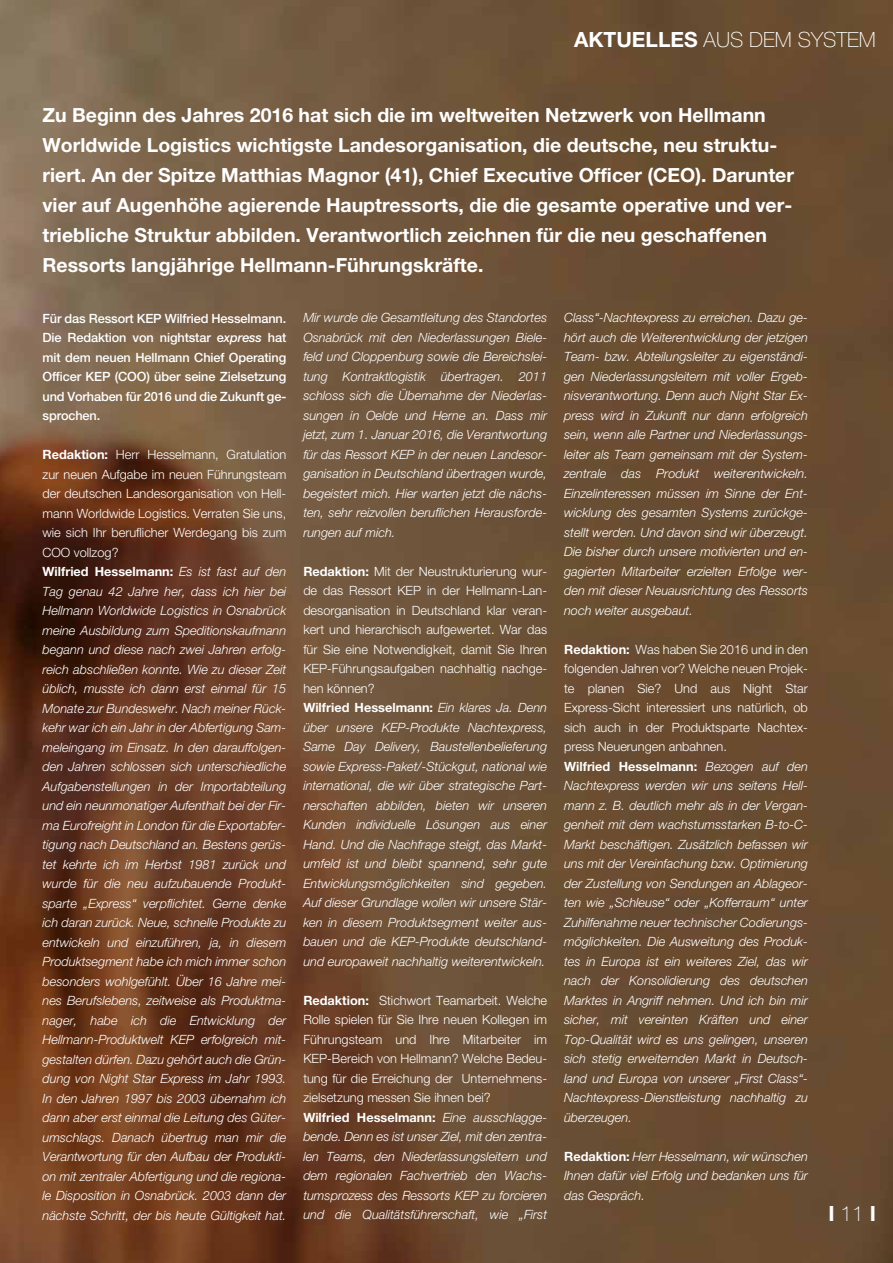
<style>
.page{position:relative;width:893px;height:1263px;background:#fff}
.page>*{position:absolute;margin:0;border:0;box-sizing:border-box;transform-origin:0 0}
.t1{font:100 21px "Helvetica Neue";color:#fff}
.t2{font:700 21px "Helvetica Neue";color:#fff}
.t3{font:700 19.5px/30px "Helvetica Neue";color:#fff}
.t4{font:italic 300 12.75px/19.5px "Helvetica Neue";color:#fff}
.t5{font:500 12.75px/19.5px "Helvetica Neue";letter-spacing:-.01em;color:#fff;text-align:justify}
.s1{font-weight:700}
.s2{font-style:italic}
.s3{font-weight:700;font-style:normal}
.s4{font-style:normal}
.s5{font-weight:100}
</style>
<div class="page">
<img style="left:0;top:0;width:893px;height:1263px">
<h1 class="t1" style="left:574px;top:28px;width:303px"><span class="s1">AKTUELLES</span> AUS DEM SYSTEM</h1>
<p class="t3" style="left:43px;top:99px;width:753px">Zu Beginn des Jahres 2016 hat sich die im weltweiten Netzwerk von Hellmann Worldwide Logistics wichtigste Landesorganisation, die deutsche, neu struktu&shy;riert. An der Spitze Matthias Magnor (41), Chief Executive Officer (CEO). Darunter vier auf Augenhöhe agierende Hauptressorts, die die gesamte operative und ver&shy;triebliche Struktur abbilden. Verantwortlich zeichnen für die neu geschaffenen Ressorts langjährige Hellmann-Führungskräfte.</p>
<p class="t5" style="left:43px;top:308px;width:245px">Für das Ressort KEP Wilfried Hesselmann.<br>Die Redaktion von nightstar e<span class="s2">xpress</span> hat mit dem neuen Hellmann Chief Operating Officer KEP (COO) über seine Zielsetzung und Vorhaben für 2016 und die Zukunft ge&shy;sprochen.</p>
<p class="t4" style="left:43px;top:445px;width:245px"><span class="s3">Redaktion:</span> <span class="s4">Herr Hesselmann, Gratulation zur neuen Aufgabe im neuen Führungsteam der deutschen Landesorganisation von Hell&shy;mann Worldwide Logistics. Verraten Sie uns, wie sich Ihr beruflicher Werdegang bis zum COO vollzog?<br></span><span class="s3">Wilfried Hesselmann:</span> Es ist fast auf den Tag genau 42 Jahre her, dass ich hier bei Hellmann Worldwide Logistics in Osnabrück meine Ausbildung zum Speditionskaufmann begann und diese nach zwei Jahren erfolg&shy;reich abschließen konnte. Wie zu dieser Zeit üblich, musste ich dann erst einmal für 15<br>Monate zur Bundeswehr. Nach meiner Rück&shy;kehr war ich ein Jahr in der Abfertigung Sam&shy;meleingang im Einsatz. In den darauffolgen&shy;den Jahren schlossen sich unterschiedliche Aufgabenstellungen in der Importabteilung und ein neunmonatiger Aufenthalt bei der Fir&shy;ma Eurofreight in London für die Exportabfer&shy;tigung nach Deutschland an. Bestens gerüs&shy;tet kehrte ich im Herbst 1981 zurück und wurde für die neu aufzubauende Produkt&shy;sparte „Express“ verpflichtet. Gerne denke ich daran zurück. Neue, schnelle Produkte zu entwickeln und einzuführen, ja, in diesem Produktsegment habe ich mich immer schon besonders wohlgefühlt. Über 16 Jahre mei&shy;nes Berufslebens, zeitweise als Produktma&shy;nager, habe ich die Entwicklung der Hellmann-Produktwelt KEP erfolgreich mit&shy;gestalten dürfen. Dazu gehört auch die Grün&shy;dung von Night Star Express im Jahr 1993.<br>In den Jahren 1997 bis 2003 übernahm ich dann aber erst einmal die Leitung des Güter&shy;umschlags. Danach übertrug man mir die Verantwortung für den Aufbau der Produkti&shy;on mit zentraler Abfertigung und die regiona&shy;le Disposition in Osnabrück. 2003 dann der nächste Schritt, der bis heute Gültigkeit hat.</p>
<p class="t4" style="left:564px;top:308px;width:245px;text-align:justify">Class“-Nachtexpress zu erreichen. Dazu ge&shy;hört auch die Weiterentwicklung der jetzigen Team- bzw. Abteilungsleiter zu eigenständi&shy;gen Niederlassungsleitern mit voller Ergeb&shy;nisverantwortung. Denn auch Night Star Ex&shy;press wird in Zukunft nur dann erfolgreich sein, wenn alle Partner und Niederlassungs&shy;leiter als Team gemeinsam mit der System&shy;zentrale das Produkt weiterentwickeln.<br>Einzelinteressen müssen im Sinne der Ent&shy;wicklung des gesamten Systems zurückge&shy;stellt werden. Und davon sind wir überzeugt.<br>Die bisher durch unsere motivierten und en&shy;gagierten Mitarbeiter erzielten Erfolge wer&shy;den mit dieser Neuausrichtung des Ressorts noch weiter ausgebaut.</p>
<p class="t4" style="left:564px;top:639px;width:245px"><span class="s3">Redaktion:</span> <span class="s4">Was haben Sie 2016 und in den folgenden Jahren vor? Welche neuen Projek&shy;te planen Sie? Und aus Night Star Express-Sicht interessiert uns natürlich, ob sich auch in der Produktsparte Nachtex&shy;press Neuerungen anbahnen.<br></span><span class="s3">Wilfried Hesselmann:</span> Bezogen auf den Nachtexpress werden wir uns seitens Hell&shy;mann z. B. deutlich mehr als in der Vergan&shy;genheit mit dem wachstumsstarken B-to-C-Markt beschäftigen. Zusätzlich befassen wir uns mit der Vereinfachung bzw. Optimierung der Zustellung von Sendungen an Ablageor&shy;ten wie „Schleuse“ oder „Kofferraum“ unter Zuhilfenahme neuer technischer Codierungs&shy;möglichkeiten. Die Ausweitung des Produk&shy;tes in Europa ist ein weiteres Ziel, das wir nach der Konsolidierung des deutschen Marktes in Angriff nehmen. Und ich bin mir sicher, mit vereinten Kräften und einer Top-Qualität wird es uns gelingen, unseren sich stetig erweiternden Markt in Deutsch&shy;land und Europa von unserer „First Class“- Nachtexpress-Dienstleistung nachhaltig zu überzeugen.</p>
<p class="t4" style="left:564px;top:1146px;width:245px;text-align:justify"><span class="s3">Redaktion:</span> Herr Hesselmann, wir wünschen Ihnen dafür viel Erfolg und bedanken uns für das Gespräch.</p>
<p class="t4" style="left:303px;top:308px;width:245px;text-align:justify">Mir wurde die Gesamtleitung des Standortes Osnabrück mit den Niederlassungen Biele&shy;feld und Cloppenburg sowie die Bereichslei&shy;tung Kontraktlogistik übertragen. 2011 schloss sich die Übernahme der Niederlas&shy;sungen in Oelde und Herne an. Dass mir jetzt, zum 1. Januar 2016, die Verantwortung für das Ressort KEP in der neuen Landesor&shy;ganisation in Deutschland übertragen wurde, begeistert mich. Hier warten jetzt die nächs&shy;ten, sehr reizvollen beruflichen Herausforde&shy;rungen auf mich.</p>
<p class="t4" style="left:303px;top:561px;width:245px"><span class="s3">Redaktion:</span> <span class="s4">Mit der Neustrukturierung wur&shy;de das Ressort KEP in der Hellmann-Lan&shy;desorganisation in Deutschland klar veran&shy;kert und hierarchisch aufgewertet. War das für Sie eine Notwendigkeit, damit Sie Ihren KEP-Führungsaufgaben nachhaltig nachge&shy;hen können?<br></span><span class="s3">Wilfried Hesselmann:</span> Ein klares Ja. Denn über unsere KEP-Produkte Nachtexpress, Same Day Delivery, Baustellenbelieferung sowie Express-Paket/-Stückgut, national wie international, die wir über strategische Part&shy;nerschaften abbilden, bieten wir unseren Kunden individuelle Lösungen aus einer Hand. Und die Nachfrage steigt, das Markt&shy;umfeld ist und bleibt spannend, sehr gute Entwicklungsmöglichkeiten sind gegeben.<br>Auf dieser Grundlage wollen wir unsere Stär&shy;ken in diesem Produktsegment weiter aus&shy;bauen und die KEP-Produkte deutschland&shy;und europaweit nachhaltig weiterentwickeln.</p>
<p class="t4" style="left:303px;top:990px;width:245px"><span class="s3">Redaktion:</span> <span class="s4">Stichwort Teamarbeit. Welche Rolle spielen für Sie Ihre neuen Kollegen im Führungsteam und Ihre Mitarbeiter im KEP-Bereich von Hellmann? Welche Bedeu&shy;tung für die Erreichung der Unternehmens&shy;zielsetzung messen Sie ihnen bei?<br></span><span class="s3">Wilfried Hesselmann:</span> Eine ausschlagge&shy;bende. Denn es ist unser Ziel, mit den zentra&shy;len Teams, den Niederlassungsleitern und dem regionalen Fachvertrieb den Wachs&shy;tumsprozess des Ressorts KEP zu forcieren und die Qualitätsführerschaft, wie „First</p>
<h1 class="t2" style="left:828px;top:1200px;width:49px">I <span class="s5">11</span> I</h1>
</div>
